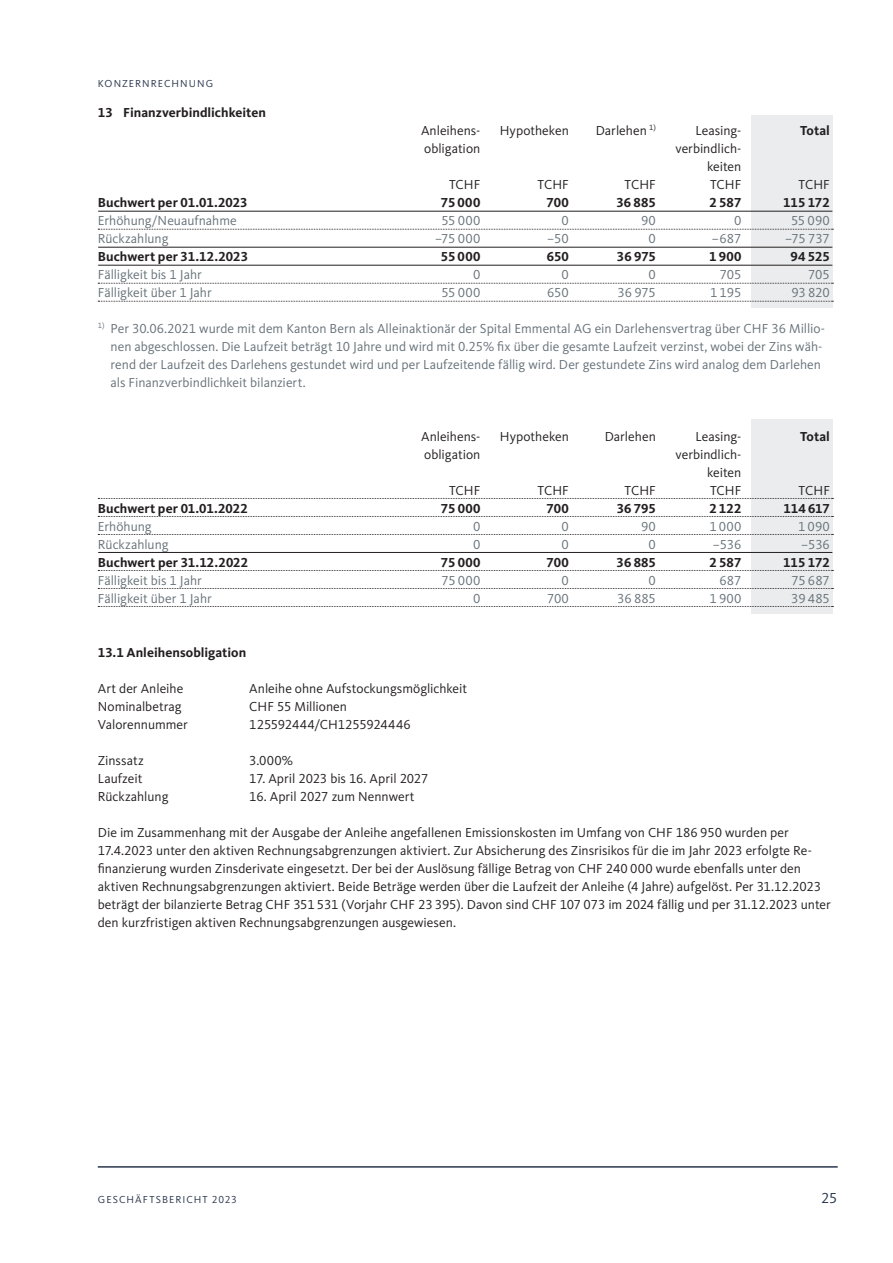
<style>
.page{position:relative;width:893px;height:1263px;background:#fff}
.page>*{position:absolute;margin:0;border:0;box-sizing:border-box;transform-origin:0 0}
.t1{font:15px "Kievit OT";color:#29364d}
.t2{font:13.5px/18px "Kievit OT";color:#231f20;text-align:right}
.t3{font:13.5px/18px "Kievit OT";color:#667279}
.t4{font:700 13.5px "Kievit OT";letter-spacing:.005em;color:#231f20}
.t5{font:13.5px "Kievit OT";letter-spacing:-.02em;color:#231f20}
.t6{font:10.5px "Kievit OT";letter-spacing:.1em;color:#29364d}
</style>
<div class="page">
<hr style="left:98px;top:1166px;width:740px;height:1px;background:#29364d">
<div style="left:751px;top:115px;width:82px;height:192px;background:#eaeced"></div>
<div style="left:751px;top:419px;width:82px;height:194px;background:#eaeced"></div>
<hr style="left:98px;top:211px;width:734px;height:1px;background:#231f20">
<svg style="left:98px;top:498px;width:735px;height:1px"></svg>
<svg style="left:98px;top:229px;width:735px;height:1px"></svg>
<svg style="left:98px;top:516px;width:735px;height:1px"></svg>
<hr style="left:98px;top:247px;width:734px;height:1px;background:#231f20">
<svg style="left:98px;top:534px;width:735px;height:1px"></svg>
<hr style="left:98px;top:265px;width:734px;height:1px;background:#231f20">
<hr style="left:98px;top:552px;width:734px;height:1px;background:#231f20">
<svg style="left:98px;top:283px;width:735px;height:1px"></svg>
<svg style="left:98px;top:570px;width:735px;height:1px"></svg>
<svg style="left:98px;top:301px;width:735px;height:1px"></svg>
<svg style="left:98px;top:588px;width:735px;height:1px"></svg>
<svg style="left:98px;top:606px;width:735px;height:1px"></svg>
<p class="t6" style="left:98px;top:78px;width:117px">KONZERNRECHNUNG</p>
<p class="t4" style="left:98px;top:104px;width:170px">13 Finanzverbindlichkeiten</p>
<p class="t2" style="left:421px;top:121px;width:61px">Anleihens-</p>
<p class="t2" style="left:500px;top:121px;width:70px">Hypotheken</p>
<p class="t2" style="left:596px;top:121px;width:62px">Darlehen <sup>1)</sup></p>
<p class="t2" style="left:695px;top:121px;width:47px">Leasing-</p>
<p class="t4" style="left:800px;top:122px;width:31px">Total</p>
<p class="t2" style="left:424px;top:139px;width:58px">obligation</p>
<p class="t2" style="left:675px;top:139px;width:67px">verbindlich&shy;keiten</p>
<p class="t2" style="left:449px;top:175px;width:33px">TCHF</p>
<p class="t2" style="left:538px;top:175px;width:33px">TCHF</p>
<p class="t2" style="left:625px;top:175px;width:33px">TCHF</p>
<p class="t2" style="left:710px;top:175px;width:33px">TCHF</p>
<p class="t2" style="left:799px;top:175px;width:33px">TCHF</p>
<p class="t4" style="left:98px;top:194px;width:151px">Buchwert per 01.01.2023</p>
<p class="t4" style="left:441px;top:194px;width:41px">75 000</p>
<p class="t4" style="left:547px;top:194px;width:24px">700</p>
<p class="t4" style="left:617px;top:194px;width:41px">36 885</p>
<p class="t4" style="left:709px;top:194px;width:33px">2 587</p>
<p class="t4" style="left:783px;top:194px;width:48px">115 172</p>
<p class="t3" style="left:98px;top:211px;width:140px">Erhöhung/Neuaufnahme</p>
<p class="t3" style="left:441px;top:211px;width:40px">55 000</p>
<p class="t3" style="left:561px;top:211px;width:9px">0</p>
<p class="t3" style="left:641px;top:211px;width:16px">90</p>
<p class="t3" style="left:734px;top:211px;width:9px">0</p>
<p class="t3" style="left:791px;top:211px;width:40px">55 090</p>
<p class="t3" style="left:98px;top:229px;width:72px">Rückzahlung</p>
<p class="t3" style="left:435px;top:229px;width:47px">–75 000</p>
<p class="t3" style="left:547px;top:229px;width:23px">–50</p>
<p class="t3" style="left:648px;top:229px;width:9px">0</p>
<p class="t3" style="left:712px;top:229px;width:31px">–687</p>
<p class="t3" style="left:785px;top:229px;width:46px">–75 737</p>
<p class="t4" style="left:98px;top:248px;width:152px">Buchwert per 31.12.2023</p>
<p class="t4" style="left:441px;top:248px;width:41px">55 000</p>
<p class="t4" style="left:547px;top:248px;width:24px">650</p>
<p class="t4" style="left:617px;top:248px;width:40px">36 975</p>
<p class="t4" style="left:709px;top:248px;width:34px">1 900</p>
<p class="t4" style="left:791px;top:248px;width:41px">94 525</p>
<p class="t3" style="left:98px;top:265px;width:106px">Fälligkeit bis 1 Jahr</p>
<p class="t3" style="left:473px;top:265px;width:9px">0</p>
<p class="t3" style="left:561px;top:265px;width:9px">0</p>
<p class="t3" style="left:648px;top:265px;width:9px">0</p>
<p class="t3" style="left:720px;top:265px;width:23px">705</p>
<p class="t3" style="left:808px;top:265px;width:23px">705</p>
<p class="t3" style="left:98px;top:283px;width:115px">Fälligkeit über 1 Jahr</p>
<p class="t3" style="left:441px;top:283px;width:40px">55 000</p>
<p class="t3" style="left:547px;top:283px;width:23px">650</p>
<p class="t3" style="left:617px;top:283px;width:40px">36 975</p>
<p class="t3" style="left:710px;top:283px;width:33px">1 195</p>
<p class="t3" style="left:791px;top:283px;width:40px">93 820</p>
<p class="t3" style="left:111px;top:319px;width:716px;text-indent:-13px"><sup>1)</sup> Per 30.06.2021 wurde mit dem Kanton Bern als Alleinaktionär der Spital Emmental AG ein Darlehensvertrag über CHF 36 Millio&shy;nen abgeschlossen. Die Laufzeit beträgt 10 Jahre und wird mit 0.25% fix über die gesamte Laufzeit verzinst, wobei der Zins wäh&shy;rend der Laufzeit des Darlehens gestundet wird und per Laufzeitende fällig wird. Der gestundete Zins wird analog dem Darlehen als Finanzverbindlichkeit bilanziert.</p>
<p class="t2" style="left:421px;top:427px;width:61px">Anleihens-</p>
<p class="t2" style="left:500px;top:427px;width:70px">Hypotheken</p>
<p class="t2" style="left:605px;top:427px;width:53px">Darlehen</p>
<p class="t2" style="left:695px;top:427px;width:47px">Leasing-</p>
<p class="t4" style="left:800px;top:428px;width:31px">Total</p>
<p class="t2" style="left:424px;top:445px;width:58px">obligation</p>
<p class="t2" style="left:676px;top:445px;width:67px">verbindlich&shy;keiten</p>
<p class="t2" style="left:449px;top:481px;width:33px">TCHF</p>
<p class="t2" style="left:538px;top:481px;width:33px">TCHF</p>
<p class="t2" style="left:625px;top:481px;width:33px">TCHF</p>
<p class="t2" style="left:710px;top:481px;width:33px">TCHF</p>
<p class="t2" style="left:799px;top:481px;width:33px">TCHF</p>
<p class="t4" style="left:98px;top:500px;width:151px">Buchwert per 01.01.2022</p>
<p class="t4" style="left:441px;top:500px;width:41px">75 000</p>
<p class="t4" style="left:547px;top:500px;width:24px">700</p>
<p class="t4" style="left:617px;top:500px;width:41px">36 795</p>
<p class="t4" style="left:709px;top:500px;width:34px">2 122</p>
<p class="t4" style="left:783px;top:500px;width:48px">114 617</p>
<p class="t3" style="left:98px;top:517px;width:55px">Erhöhung</p>
<p class="t3" style="left:473px;top:517px;width:9px">0</p>
<p class="t3" style="left:562px;top:517px;width:9px">0</p>
<p class="t3" style="left:641px;top:517px;width:16px">90</p>
<p class="t3" style="left:709px;top:517px;width:34px">1 000</p>
<p class="t3" style="left:798px;top:517px;width:33px">1 090</p>
<p class="t3" style="left:98px;top:535px;width:72px">Rückzahlung</p>
<p class="t3" style="left:473px;top:535px;width:9px">0</p>
<p class="t3" style="left:562px;top:535px;width:9px">0</p>
<p class="t3" style="left:649px;top:535px;width:9px">0</p>
<p class="t3" style="left:713px;top:535px;width:30px">–536</p>
<p class="t3" style="left:801px;top:535px;width:30px">–536</p>
<p class="t4" style="left:98px;top:554px;width:152px">Buchwert per 31.12.2022</p>
<p class="t4" style="left:441px;top:554px;width:41px">75 000</p>
<p class="t4" style="left:547px;top:554px;width:24px">700</p>
<p class="t4" style="left:617px;top:554px;width:41px">36 885</p>
<p class="t4" style="left:709px;top:554px;width:33px">2 587</p>
<p class="t4" style="left:783px;top:554px;width:48px">115 172</p>
<p class="t3" style="left:98px;top:571px;width:106px">Fälligkeit bis 1 Jahr</p>
<p class="t3" style="left:441px;top:571px;width:41px">75 000</p>
<p class="t3" style="left:562px;top:571px;width:9px">0</p>
<p class="t3" style="left:649px;top:571px;width:9px">0</p>
<p class="t3" style="left:719px;top:571px;width:23px">687</p>
<p class="t3" style="left:791px;top:571px;width:40px">75 687</p>
<p class="t3" style="left:98px;top:589px;width:115px">Fälligkeit über 1 Jahr</p>
<p class="t3" style="left:473px;top:589px;width:9px">0</p>
<p class="t3" style="left:547px;top:589px;width:23px">700</p>
<p class="t3" style="left:617px;top:589px;width:40px">36 885</p>
<p class="t3" style="left:709px;top:589px;width:34px">1 900</p>
<p class="t3" style="left:791px;top:589px;width:40px">39 485</p>
<p class="t4" style="left:98px;top:644px;width:150px">13.1 Anleihensobligation</p>
<p class="t2" style="left:98px;top:679px;width:87px">Art der Anleihe</p>
<p class="t2" style="left:249px;top:679px;width:219px">Anleihe ohne Aufstockungsmöglichkeit</p>
<p class="t2" style="left:98px;top:697px;width:85px">Nominalbetrag</p>
<p class="t2" style="left:249px;top:697px;width:99px">CHF 55 Millionen</p>
<p class="t2" style="left:98px;top:715px;width:92px">Valorennummer</p>
<p class="t5" style="left:249px;top:716px;width:163px">125592444/CH1255924446</p>
<p class="t2" style="left:98px;top:751px;width:47px">Zinssatz</p>
<p class="t2" style="left:249px;top:751px;width:45px">3.000%</p>
<p class="t2" style="left:98px;top:769px;width:46px">Laufzeit</p>
<p class="t2" style="left:249px;top:769px;width:181px">17. April 2023 bis 16. April 2027</p>
<p class="t2" style="left:98px;top:787px;width:72px">Rückzahlung</p>
<p class="t2" style="left:249px;top:787px;width:167px">16. April 2027 zum Nennwert</p>
<p class="t2" style="left:98px;top:823px;width:735px;text-align:left">Die im Zusammenhang mit der Ausgabe der Anleihe angefallenen Emissionskosten im Umfang von CHF 186 950 wurden per 17.4.2023 unter den aktiven Rechnungsabgrenzungen aktiviert. Zur Absicherung des Zinsrisikos für die im Jahr 2023 erfolgte Re&shy;finanzierung wurden Zinsderivate eingesetzt. Der bei der Auslösung fällige Betrag von CHF 240 000 wurde ebenfalls unter den aktiven Rechnungsabgrenzungen aktiviert. Beide Beträge werden über die Laufzeit der Anleihe (4 Jahre) aufgelöst. Per 31.12.2023 beträgt der bilanzierte Betrag CHF 351 531 (Vorjahr CHF 23 395). Davon sind CHF 107 073 im 2024 fällig und per 31.12.2023 unter den kurzfristigen aktiven Rechnungsabgrenzungen ausgewiesen.</p>
<p class="t6" style="left:98px;top:1194px;width:141px">GESCHÄFTSBERICHT 2023</p>
<p class="t1" style="left:821px;top:1189px;width:18px">25</p>
</div>
